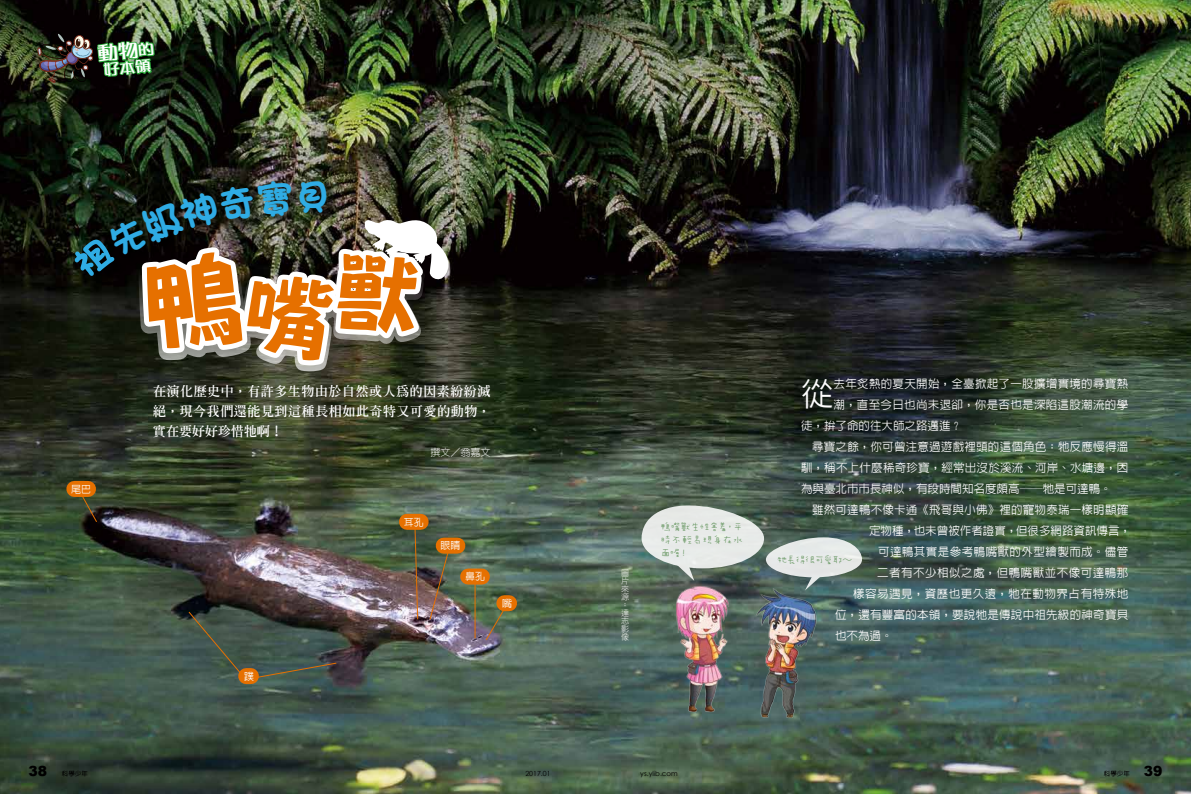
<style>
.page{position:relative;width:1191px;height:794px;background:#fff}
.page>*{position:absolute;margin:0;border:0;box-sizing:border-box;transform-origin:0 0}
.t1{font:37px "Tian Niu Heavy Big 5";color:#2face4}
.t2{font:500 32.5px "Lin Gothic";color:#fff}
.t3{font:13px/20px "Inn Ming Extra";letter-spacing:.045em;color:#fff;text-align:justify}
.t4{font:500 11.5px "Lin Gothic";letter-spacing:.02em;color:#fff}
.t5{font:500 11.5px "Lin Gothic";color:#fff}
.t6{font:500 11.5px "Lin Gothic";letter-spacing:.045em;color:#fff}
.t7{font:500 11.5px "Lin Gothic";letter-spacing:.04em;color:#fff}
.t8{font:11px/13px "DF Er W3 WINP BF";letter-spacing:-.115em;color:#578d51;text-align:justify}
.t9{font:11px "DF Er W3 WINP BF";letter-spacing:-.17em;color:#578d51}
.t10{font:500 10px "Lin Gothic";color:#fff}
.t11{font:300 10px "New Gothic";color:#fff}
.t12{font:300 8px/8px "New Gothic";color:#fff}
.t13{font:7px "Century Gothic";color:#000}
.t14{font:6.5px "Pop 2 EG Bold Big 5";color:#000}
.s1{font-family:"Arial";font-weight:900;font-size:14px}
</style>
<div class="page">
<img style="left:0;top:0;width:1191px;height:794px">
<svg style="left:641px;top:505px;width:221px;height:85px;background:#9aa6a0"></svg>
<img style="left:748px;top:586px;width:74px;height:146px">
<img style="left:648px;top:582px;width:98px;height:144px">
<svg style="left:81px;top:495px;width:16px;height:27px"></svg>
<svg style="left:414px;top:530px;width:4px;height:89px"></svg>
<div style="left:74px;top:481px;width:14px;height:16px;background:#e67000"></div>
<div style="left:407px;top:514px;width:14px;height:16px;background:#e67000"></div>
<div style="left:444px;top:537px;width:13px;height:16px;background:#e67000"></div>
<div style="left:468px;top:568px;width:14px;height:16px;background:#e67000"></div>
<div style="left:504px;top:595px;width:5px;height:16px;background:#e67000"></div>
<div style="left:246px;top:668px;width:5px;height:16px;background:#e67000"></div>
<svg style="left:430px;top:551px;width:18px;height:68px"></svg>
<hr style="left:475px;top:584px;width:1px;height:54px;background:#e67000">
<svg style="left:486px;top:609px;width:18px;height:31px"></svg>
<svg style="left:188px;top:611px;width:53px;height:63px;background:#455449"></svg>
<svg style="left:256px;top:663px;width:80px;height:15px"></svg>
<img style="left:37px;top:0;width:118px;height:133px">
<svg style="left:70px;top:179px;width:381px;height:211px"></svg>
<h1 class="t1" style="left:295px;top:178px;width:39px">貝</h1>
<p class="t10" style="left:71px;top:484px;width:21px">尾巴</p>
<p class="t3" style="left:153px;top:381px;width:339px">在演化歷史中，有許多生物由於自然或人為的因素紛紛滅絕，現今我們還能見到這種長相如此奇特又可愛的動物，實在要好好珍惜牠啊！</p>
<p class="t11" style="left:430px;top:447px;width:61px">撰文／翁嘉文</p>
<p class="t10" style="left:404px;top:516px;width:21px">耳孔</p>
<p class="t10" style="left:440px;top:540px;width:21px">眼睛</p>
<p class="t10" style="left:465px;top:571px;width:21px">鼻孔</p>
<p class="t10" style="left:502px;top:598px;width:11px">嘴</p>
<p class="t10" style="left:244px;top:671px;width:11px">蹼</p>
<p class="t12" style="left:621px;top:569px;width:9px">圖片來源：達志影像</p>
<p class="t8" style="left:660px;top:520px;width:85px">鴨嘴獸生性害羞，平時不輕易現身在水面喔！</p>
<h2 class="t2" style="left:801px;top:377px;width:34px">從</h2>
<p class="t4" style="left:833px;top:378px;width:296px">去年炙熱的夏天開始，全臺掀起了一股擴增實境的尋寶熱</p>
<p class="t4" style="left:833px;top:399px;width:296px">潮，直至今日也尚未退卻，你是否也是深陷這股潮流的學</p>
<p class="t5" style="left:801px;top:420px;width:162px">徒，拚了命的往大師之路邁進？</p>
<p class="t4" style="left:812px;top:441px;width:318px">尋寶之餘，你可曾注意過遊戲裡頭的這個角色：牠反應慢得溫</p>
<p class="t4" style="left:801px;top:462px;width:329px">馴，稱不上什麼稀奇珍寶，經常出沒於溪流、河岸、水塘邊，因</p>
<p class="t5" style="left:801px;top:483px;width:312px">為與臺北市市長神似，有段時間知名度頗高──牠是可達鴨。</p>
<p class="t4" style="left:812px;top:504px;width:317px">雖然可達鴨不像卡通《飛哥與小佛》裡的寵物泰瑞一樣明顯確</p>
<p class="t5" style="left:869px;top:525px;width:263px">定物種，也未曾被作者證實，但很多網路資訊傳言，</p>
<p class="t7" style="left:878px;top:546px;width:252px">可達鴨其實是參考鴨嘴獸的外型繪製而成。儘管</p>
<p class="t6" style="left:877px;top:567px;width:252px">二者有不少相似之處，但鴨嘴獸並不像可達鴨那</p>
<p class="t6" style="left:853px;top:588px;width:277px">樣容易遇見，資歷也更久遠，牠在動物界占有特殊地</p>
<p class="t4" style="left:835px;top:609px;width:295px">位，還有豐富的本領，要說牠是傳說中祖先級的神奇寶貝</p>
<p class="t4" style="left:835px;top:630px;width:59px">也不為過。</p>
<p class="t9" style="left:776px;top:554px;width:78px">牠長得很可愛耶～</p>
<p class="t14" style="left:29px;top:770px;width:61px"><span class="s1">38</span> 科學少年</p>
<p class="t13" style="left:525px;top:768px;width:27px">2017.01</p>
<p class="t13" style="left:640px;top:768px;width:39px">ys.ylib.com</p>
<p class="t14" style="left:1103px;top:770px;width:60px">科學少年 <span class="s1">39</span></p>
</div>
